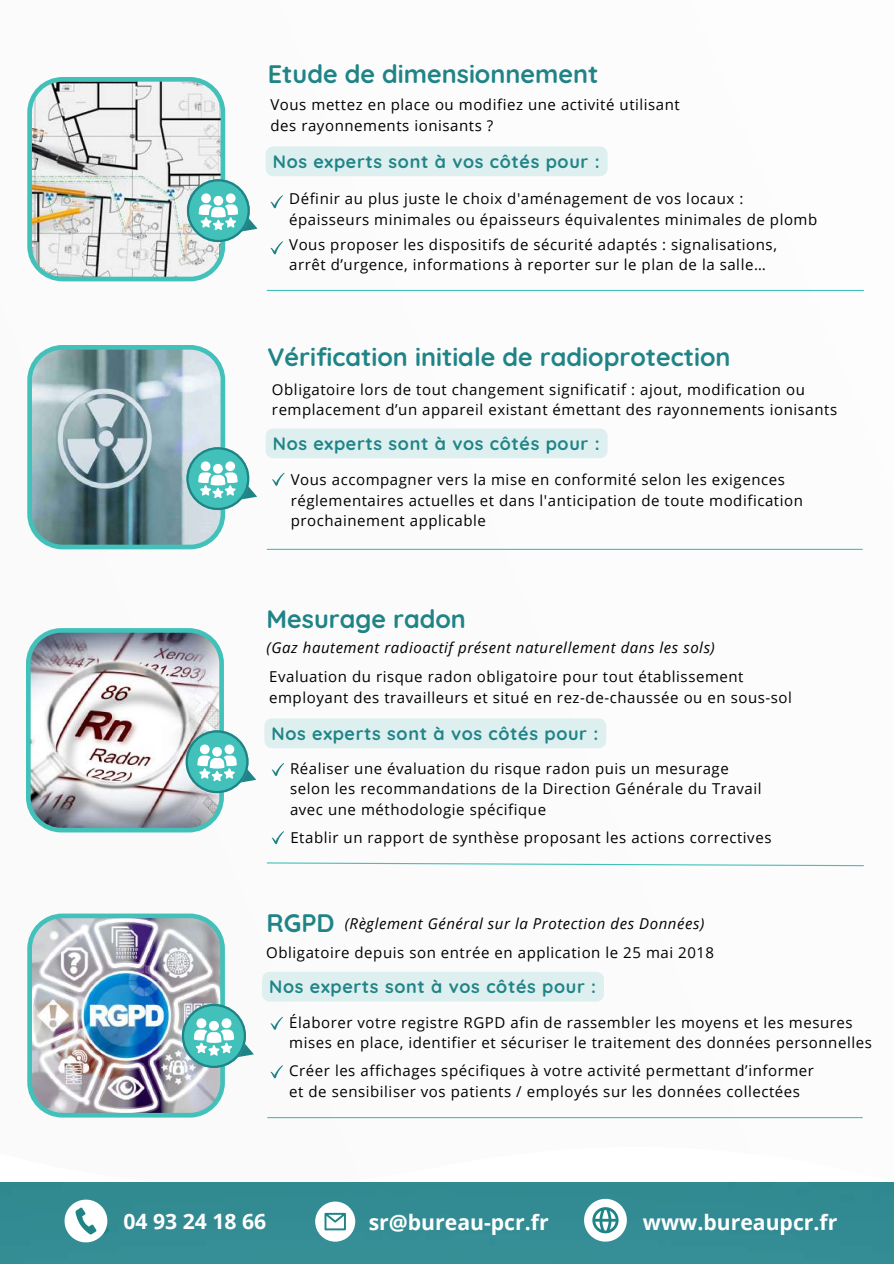
<style>
.page{position:relative;width:894px;height:1264px;background:#fff}
.page>*{position:absolute;margin:0;border:0;box-sizing:border-box;transform-origin:0 0}
.t1{font:700 25.2px "Quicksand";color:#208487}
.t2{font:700 21.15px "Open Sans";color:#fff}
.t3{font:700 18px "Quicksand";letter-spacing:.035em;color:#208487}
.t4{font:15px/20.2px "Open Sans";letter-spacing:.035em;color:#000}
.t5{font:italic 15px "Open Sans";letter-spacing:.035em;color:#000}
</style>
<div class="page">
<div style="left:0;top:1182px;width:893px;height:81px;background:#328b93"></div>
<svg style="left:270px;top:195px;width:13px;height:13px"></svg>
<svg style="left:270px;top:241px;width:13px;height:13px"></svg>
<svg style="left:27px;top:77px;width:230px;height:204px"></svg>
<svg style="left:65px;top:1199px;width:44px;height:43px"></svg>
<svg style="left:584px;top:1198px;width:42px;height:43px"></svg>
<div style="left:315px;top:1201px;width:40px;height:40px;background:#fff;border-radius:50%"></div>
<svg style="left:324px;top:1212px;width:22px;height:18px"></svg>
<svg style="left:271px;top:763px;width:13px;height:13px"></svg>
<svg style="left:271px;top:831px;width:13px;height:13px"></svg>
<img style="left:26px;top:628px;width:230px;height:204px">
<svg style="left:272px;top:472px;width:12px;height:14px"></svg>
<svg style="left:27px;top:345px;width:230px;height:204px;background:#95b6bb"></svg>
<svg style="left:270px;top:1016px;width:13px;height:13px"></svg>
<img style="left:27px;top:913px;width:227px;height:204px">
<svg style="left:270px;top:1065px;width:13px;height:13px"></svg>
<hr style="left:267px;top:290px;width:596px;height:1px;background:#41c1ba">
<hr style="left:267px;top:549px;width:595px;height:1px;background:#41c1ba">
<svg style="left:266px;top:862px;width:598px;height:4px"></svg>
<hr style="left:267px;top:1116px;width:595px;height:2px;background:#41c1ba">
<div style="left:264px;top:718px;width:342px;height:30px;background:#deeff0;border-radius:7px"></div>
<div style="left:265px;top:146px;width:342px;height:30px;background:#deeff0;border-radius:7px"></div>
<div style="left:265px;top:428px;width:342px;height:30px;background:#deeff0;border-radius:7px"></div>
<div style="left:262px;top:971px;width:341px;height:30px;background:#deeff0;border-radius:7px"></div>
<h1 class="t1" style="left:268px;top:57px;width:332px">Etude de dimensionnement</h1>
<p class="t4" style="left:270px;top:94px;width:411px">Vous mettez en place ou modifiez une activité utilisant des rayonnements ionisants ?</p>
<p class="t3" style="left:273px;top:150px;width:328px">Nos experts sont à vos côtés pour :</p>
<p class="t4" style="left:289px;top:188px;width:529px">Définir au plus juste le choix d'aménagement de vos locaux : épaisseurs minimales ou épaisseurs équivalentes minimales de plomb</p>
<p class="t4" style="left:289px;top:234px;width:489px">Vous proposer les dispositifs de sécurité adaptés : signalisations, arrêt d’urgence, informations à reporter sur le plan de la salle…</p>
<h1 class="t1" style="left:267px;top:341px;width:464px">Vérification initiale de radioprotection</h1>
<p class="t4" style="left:272px;top:379px;width:566px">Obligatoire lors de tout changement significatif : ajout, modification ou remplacement d’un appareil existant émettant des rayonnements ionisants</p>
<p class="t3" style="left:273px;top:432px;width:328px">Nos experts sont à vos côtés pour :</p>
<p class="t4" style="left:291px;top:469px;width:513px">Vous accompagner vers la mise en conformité selon les exigences réglementaires actuelles et dans l'anticipation de toute modification prochainement applicable</p>
<h1 class="t1" style="left:266px;top:603px;width:201px">Mesurage radon</h1>
<p class="t5" style="left:266px;top:636px;width:449px">(Gaz hautement radioactif présent naturellement dans les sols)</p>
<p class="t4" style="left:269px;top:666px;width:524px">Evaluation du risque radon obligatoire pour tout établissement employant des travailleurs et situé en rez-de-chaussée ou en sous-sol</p>
<p class="t3" style="left:271px;top:722px;width:328px">Nos experts sont à vos côtés pour :</p>
<p class="t4" style="left:290px;top:758px;width:473px">Réaliser une évaluation du risque radon puis un mesurage selon les recommandations de la Direction Générale du Travail avec une méthodologie spécifique</p>
<p class="t4" style="left:290px;top:827px;width:482px">Etablir un rapport de synthèse proposant les actions correctives</p>
<h1 class="t1" style="left:266px;top:906px;width:70px">RGPD</h1>
<p class="t5" style="left:344px;top:913px;width:361px">(Règlement Général sur la Protection des Données)</p>
<p class="t4" style="left:266px;top:942px;width:449px">Obligatoire depuis son entrée en application le 25 mai 2018</p>
<p class="t3" style="left:269px;top:975px;width:328px">Nos experts sont à vos côtés pour :</p>
<p class="t4" style="left:289px;top:1011px;width:584px">Élaborer votre registre RGPD afin de rassembler les moyens et les mesures mises en place, identifier et sécuriser le traitement des données personnelles</p>
<p class="t4" style="left:289px;top:1060px;width:526px">Créer les affichages spécifiques à votre activité permettant d’informer et de sensibiliser vos patients / employés sur les données collectées</p>
<h2 class="t2" style="left:123px;top:1206px;width:144px">04 93 24 18 66</h2>
<h2 class="t2" style="left:368px;top:1207px;width:181px">sr@bureau-pcr.fr</h2>
<h2 class="t2" style="left:642px;top:1206px;width:196px">www.bureaupcr.fr</h2>
</div>
